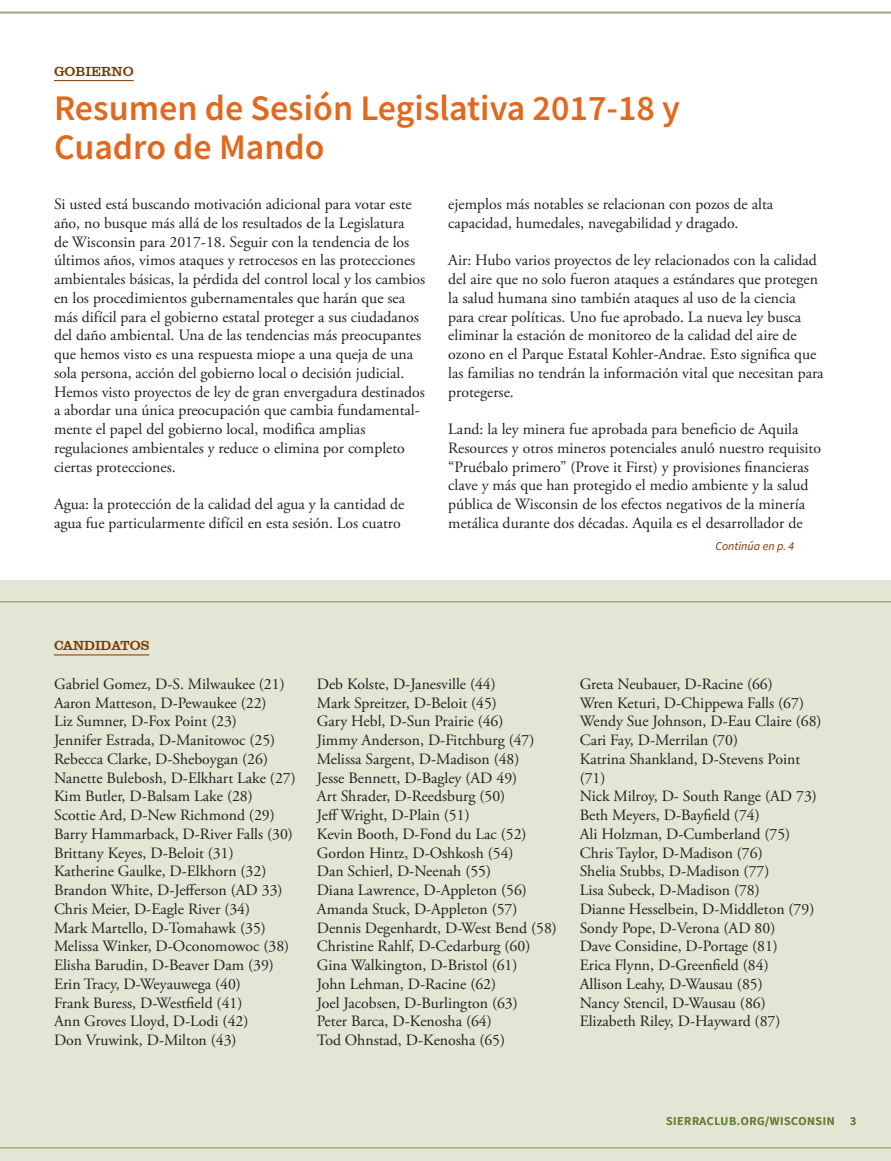
<style>
.page{position:relative;width:891px;height:1161px;background:#fff}
.page>*{position:absolute;margin:0;border:0;box-sizing:border-box;transform-origin:0 0}
.t1{font:600 36px/39px "Source Sans Pro";color:#e2681d}
.Body_Text{font:15.75px/18.8px "Adobe Garamond Pro";color:#231f20}
.Department___Brown{font:13.5px "Clarendon BT";color:#7b3900}
.t2{font:600 12px "Source Sans Pro";letter-spacing:.05em;color:#69813a}
.Department___Brown-2{font:italic 12px "Source Sans Pro";color:#7b3900}
</style>
<div class="page">
<div style="left:0;top:580px;width:891px;height:581px;background:#e3e5d5"></div>
<hr style="left:54px;top:80px;width:80px;height:1px;background:#7b3900">
<hr style="left:0;top:601px;width:891px;height:1px;background:#9ca778">
<hr style="left:54px;top:655px;width:95px;height:1px;background:#7b3900">
<hr style="left:0;top:12px;width:891px;height:1px;background:#9ca778">
<hr style="left:0;top:1147px;width:891px;height:2px;background:#9ca778">
<p class="Department___Brown" style="left:54px;top:63px;width:81px">GOBIERNO</p>
<p class="t1" style="left:54px;top:88px;width:628px">Resumen de Sesión Legislativa 2017-18 y<br>Cuadro de Mando</p>
<p class="Body_Text" style="left:54px;top:195px;width:373px">Si usted está buscando motivación adicional para votar este año, no busque más allá de los resultados de la Legislatura<br>de Wisconsin para 2017-18. Seguir con la tendencia de los últimos años, vimos ataques y retrocesos en las protecciones ambientales básicas, la pérdida del control local y los cambios en los procedimientos gubernamentales que harán que sea más difícil para el gobierno estatal proteger a sus ciudadanos del daño ambiental. Una de las tendencias más preocupantes que hemos visto es una respuesta miope a una queja de una sola persona, acción del gobierno local o decisión judicial.<br>Hemos visto proyectos de ley de gran envergadura destinados a abordar una única preocupación que cambia fundamental&shy;mente el papel del gobierno local, modifica amplias</p>
<p class="Body_Text" style="left:54px;top:439px;width:352px">regulaciones ambientales y reduce o elimina por completo ciertas protecciones.</p>
<p class="Body_Text" style="left:54px;top:495px;width:352px">Agua: la protección de la calidad del agua y la cantidad de agua fue particularmente difícil en esta sesión. Los cuatro</p>
<p class="Body_Text" style="left:448px;top:195px;width:326px">ejemplos más notables se relacionan con pozos de alta</p>
<p class="Body_Text" style="left:448px;top:214px;width:292px">capacidad, humedales, navegabilidad y dragado.</p>
<p class="Body_Text" style="left:448px;top:252px;width:377px">Air: Hubo varios proyectos de ley relacionados con la calidad del aire que no solo fueron ataques a estándares que protegen la salud humana sino también ataques al uso de la ciencia para crear políticas. Uno fue aprobado. La nueva ley busca eliminar la estación de monitoreo de la calidad del aire de ozono en el Parque Estatal Kohler-Andrae. Esto significa que las familias no tendrán la información vital que necesitan para protegerse.</p>
<p class="Body_Text" style="left:448px;top:420px;width:374px">Land: la ley minera fue aprobada para beneficio de Aquila Resources y otros mineros potenciales anuló nuestro requisito “Pruébalo primero” (Prove it First) y provisiones financieras clave y más que han protegido el medio ambiente y la salud pública de Wisconsin de los efectos negativos de la minería metálica durante dos décadas. Aquila es el desarrollador de</p>
<p class="Department___Brown-2" style="left:716px;top:539px;width:80px">Continúa en p. 4</p>
<p class="Department___Brown" style="left:54px;top:637px;width:97px">CANDIDATOS</p>
<p class="Body_Text" style="left:54px;top:675px;width:232px">Gabriel Gomez, D-S. Milwaukee (21)</p>
<p class="Body_Text" style="left:54px;top:694px;width:214px">Aaron Matteson, D-Pewaukee (22)</p>
<p class="Body_Text" style="left:54px;top:712px;width:184px">Liz Sumner, D-Fox Point (23)</p>
<p class="Body_Text" style="left:54px;top:731px;width:223px">Jennifer Estrada, D-Manitowoc (25)</p>
<p class="Body_Text" style="left:54px;top:750px;width:216px">Rebecca Clarke, D-Sheboygan (26)</p>
<p class="Body_Text" style="left:54px;top:769px;width:243px">Nanette Bulebosh, D-Elkhart Lake (27)</p>
<p class="Body_Text" style="left:54px;top:787px;width:200px">Kim Butler, D-Balsam Lake (28)</p>
<p class="Body_Text" style="left:54px;top:806px;width:222px">Scottie Ard, D-New Richmond (29)</p>
<p class="Body_Text" style="left:54px;top:825px;width:240px">Barry Hammarback, D-River Falls (30)</p>
<p class="Body_Text" style="left:54px;top:844px;width:181px">Brittany Keyes, D-Beloit (31)</p>
<p class="Body_Text" style="left:54px;top:862px;width:214px">Katherine Gaulke, D-Elkhorn (32)</p>
<p class="Body_Text" style="left:54px;top:881px;width:230px">Brandon White, D-Jefferson (AD 33)</p>
<p class="Body_Text" style="left:54px;top:900px;width:198px">Chris Meier, D-Eagle River (34)</p>
<p class="Body_Text" style="left:54px;top:919px;width:213px">Mark Martello, D-Tomahawk (35)</p>
<p class="Body_Text" style="left:54px;top:937px;width:237px">Melissa Winker, D-Oconomowoc (38)</p>
<p class="Body_Text" style="left:54px;top:956px;width:221px">Elisha Barudin, D-Beaver Dam (39)</p>
<p class="Body_Text" style="left:54px;top:975px;width:188px">Erin Tracy, D-Weyauwega (40)</p>
<p class="Body_Text" style="left:54px;top:994px;width:190px">Frank Buress, D-Westfield (41)</p>
<p class="Body_Text" style="left:54px;top:1012px;width:196px">Ann Groves Lloyd, D-Lodi (42)</p>
<p class="Body_Text" style="left:54px;top:1031px;width:184px">Don Vruwink, D-Milton (43)</p>
<p class="Body_Text" style="left:317px;top:675px;width:181px">Deb Kolste, D-Janesville (44)</p>
<p class="Body_Text" style="left:317px;top:694px;width:182px">Mark Spreitzer, D-Beloit (45)</p>
<p class="Body_Text" style="left:317px;top:712px;width:188px">Gary Hebl, D-Sun Prairie (46)</p>
<p class="Body_Text" style="left:317px;top:731px;width:219px">Jimmy Anderson, D-Fitchburg (47)</p>
<p class="Body_Text" style="left:317px;top:750px;width:204px">Melissa Sargent, D-Madison (48)</p>
<p class="Body_Text" style="left:317px;top:769px;width:202px">Jesse Bennett, D-Bagley (AD 49)</p>
<p class="Body_Text" style="left:317px;top:787px;width:190px">Art Shrader, D-Reedsburg (50)</p>
<p class="Body_Text" style="left:317px;top:806px;width:154px">Jeff Wright, D-Plain (51)</p>
<p class="Body_Text" style="left:317px;top:825px;width:211px">Kevin Booth, D-Fond du Lac (52)</p>
<p class="Body_Text" style="left:317px;top:844px;width:198px">Gordon Hintz, D-Oshkosh (54)</p>
<p class="Body_Text" style="left:317px;top:862px;width:176px">Dan Schierl, D-Neenah (55)</p>
<p class="Body_Text" style="left:317px;top:881px;width:212px">Diana Lawrence, D-Appleton (56)</p>
<p class="Body_Text" style="left:317px;top:900px;width:202px">Amanda Stuck, D-Appleton (57)</p>
<p class="Body_Text" style="left:317px;top:919px;width:242px">Dennis Degenhardt, D-West Bend (58)</p>
<p class="Body_Text" style="left:317px;top:937px;width:215px">Christine Rahlf, D-Cedarburg (60)</p>
<p class="Body_Text" style="left:317px;top:956px;width:202px">Gina Walkington, D-Bristol (61)</p>
<p class="Body_Text" style="left:317px;top:975px;width:181px">John Lehman, D-Racine (62)</p>
<p class="Body_Text" style="left:317px;top:994px;width:203px">Joel Jacobsen, D-Burlington (63)</p>
<p class="Body_Text" style="left:317px;top:1012px;width:176px">Peter Barca, D-Kenosha (64)</p>
<p class="Body_Text" style="left:317px;top:1031px;width:190px">Tod Ohnstad, D-Kenosha (65)</p>
<p class="Body_Text" style="left:580px;top:675px;width:195px">Greta Neubauer, D-Racine (66)</p>
<p class="Body_Text" style="left:580px;top:694px;width:226px">Wren Keturi, D-Chippewa Falls (67)</p>
<p class="Body_Text" style="left:580px;top:712px;width:243px">Wendy Sue Johnson, D-Eau Claire (68)</p>
<p class="Body_Text" style="left:580px;top:731px;width:160px">Cari Fay, D-Merrilan (70)</p>
<p class="Body_Text" style="left:580px;top:750px;width:222px">Katrina Shankland, D-Stevens Point (71)</p>
<p class="Body_Text" style="left:580px;top:787px;width:239px">Nick Milroy, D- South Range (AD 73)</p>
<p class="Body_Text" style="left:580px;top:806px;width:182px">Beth Meyers, D-Bayfield (74)</p>
<p class="Body_Text" style="left:580px;top:825px;width:212px">Ali Holzman, D-Cumberland (75)</p>
<p class="Body_Text" style="left:580px;top:844px;width:184px">Chris Taylor, D-Madison (76)</p>
<p class="Body_Text" style="left:580px;top:862px;width:191px">Shelia Stubbs, D-Madison (77)</p>
<p class="Body_Text" style="left:580px;top:881px;width:182px">Lisa Subeck, D-Madison (78)</p>
<p class="Body_Text" style="left:580px;top:900px;width:236px">Dianne Hesselbein, D-Middleton (79)</p>
<p class="Body_Text" style="left:580px;top:919px;width:197px">Sondy Pope, D-Verona (AD 80)</p>
<p class="Body_Text" style="left:580px;top:937px;width:200px">Dave Considine, D-Portage (81)</p>
<p class="Body_Text" style="left:580px;top:956px;width:191px">Erica Flynn, D-Greenfield (84)</p>
<p class="Body_Text" style="left:580px;top:975px;width:185px">Allison Leahy, D-Wausau (85)</p>
<p class="Body_Text" style="left:580px;top:994px;width:188px">Nancy Stencil, D-Wausau (86)</p>
<p class="Body_Text" style="left:580px;top:1012px;width:202px">Elizabeth Riley, D-Hayward (87)</p>
<p class="t2" style="left:666px;top:1113px;width:170px">SIERRACLUB.ORG/WISCONSIN</p>
<p class="t2" style="left:850px;top:1113px;width:8px">3</p>
</div>
